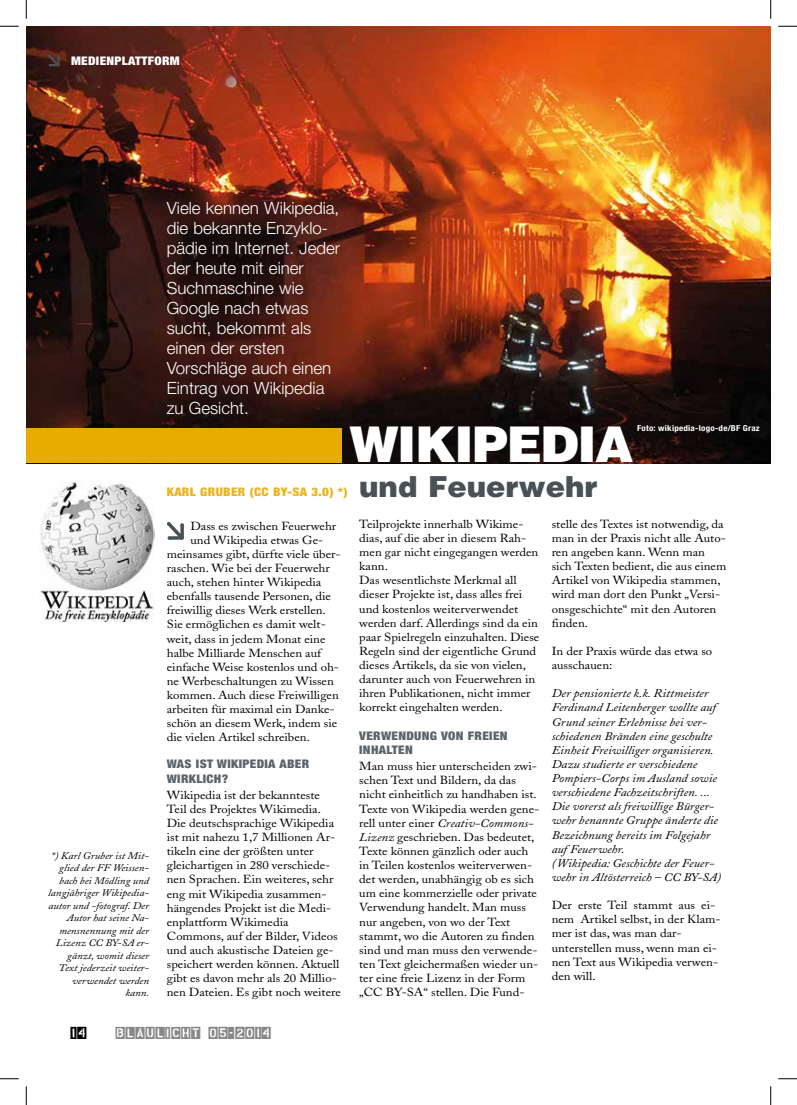
<style>
.page{position:relative;width:797px;height:1105px;background:#fff}
.page>*{position:absolute;margin:0;border:0;box-sizing:border-box;transform-origin:0 0}
.t1{font:900 49.25px "Helvetica";letter-spacing:-.03em;color:#fff}
.t2{font:900 29px "Helvetica";color:#485156}
.t3{font:300 16.88px/20px "Helvetica Neue";color:#fff}
.t4{font:16.25px "Housebroken Rough";color:#878787}
.t5{font:16.25px "Housebroken Rough";color:#000}
.t6{font:900 condensed 11.88px/14.4px "Helvetica Neue";letter-spacing:.025em;color:#5b6469;scale:1.1 1}
.t7{font:900 condensed 11.88px "Helvetica Neue";letter-spacing:.025em;color:#fff;scale:1.1 1}
.t8{font:900 condensed 11.88px "Helvetica Neue";letter-spacing:.025em;color:#ebb41e;scale:1.1 1}
.t9{font:11.62px/14.1px "Adobe Caslon";color:#000;scale:1.1 1}
.t10{font:italic 11.62px/14.1px "Adobe Caslon";color:#000;scale:1.1 1}
.t11{font:italic 10px/12.5px "Adobe Caslon";color:#000;text-align:right;scale:1.1 1}
.t12{font:700 condensed 8.25px "Helvetica Neue";letter-spacing:.025em;color:#fff;scale:1.1 1}
.s1{font-style:italic}
</style>
<div class="page">
<img style="left:26px;top:26px;width:744px;height:437px">
<svg style="left:46px;top:53px;width:16px;height:16px"></svg>
<div style="left:26px;top:428px;width:315px;height:35px;background:#e8ac00"></div>
<img style="left:40px;top:481px;width:114px;height:141px">
<svg style="left:166px;top:522px;width:18px;height:18px"></svg>
<svg style="left:0;top:25px;width:19px;height:2px"></svg>
<svg style="left:778px;top:25px;width:19px;height:2px"></svg>
<svg style="left:0;top:1078px;width:19px;height:1px"></svg>
<svg style="left:778px;top:1078px;width:19px;height:1px"></svg>
<svg style="left:25px;top:0;width:2px;height:19px"></svg>
<svg style="left:25px;top:1086px;width:2px;height:19px"></svg>
<svg style="left:770px;top:0;width:1px;height:19px"></svg>
<svg style="left:770px;top:1086px;width:1px;height:19px"></svg>
<p class="t7" style="left:71px;top:53px;width:100px">MEDIENPLATTFORM</p>
<p class="t7" style="left:71px;top:53px;width:94px">XXXXXXXXXXXXXX</p>
<h3 class="t3" style="left:167px;top:198px;width:175px">Viele kennen Wikipedia, die bekannte Enzyklo&shy;pädie im Internet. Jeder der heute mit einer<br>Suchmaschine wie<br>Google nach etwas sucht, bekommt als einen der ersten<br>Vorschläge auch einen<br>Eintrag von Wikipedia zu Gesicht.</h3>
<p class="t12" style="left:637px;top:423px;width:113px">Foto: wikipedia-logo-de/BF Graz</p>
<h1 class="t1" style="left:349px;top:413px;width:285px">WIKIPEDIA</h1>
<p class="t11" style="left:48px;top:850px;width:93px">*) Karl Gruber ist Mit&shy;glied der FF Weissen&shy;bach bei Mödling und langjähriger Wikipedia&shy;autor und -fotograf. Der<br>Autor hat seine Na&shy;mensnennung mit der<br>Lizenz CC BY-SA er&shy;gänzt, womit dieser<br>Text jederzeit weiter&shy;verwendet werden kann.</p>
<p class="t8" style="left:167px;top:484px;width:166px">KARL GRUBER (CC BY-SA 3.0) *)</p>
<p class="t9" style="left:190px;top:519px;width:134px">Dass es zwischen Feuerwehr</p>
<p class="t9" style="left:190px;top:533px;width:122px">und Wikipedia etwas Ge-</p>
<p class="t9" style="left:167px;top:547px;width:160px">meinsames gibt, dürfte viele über-</p>
<p class="t9" style="left:167px;top:561px;width:150px">raschen. Wie bei der Feuerwehr</p>
<p class="t9" style="left:167px;top:575px;width:142px">auch, stehen hinter Wikipedia</p>
<p class="t9" style="left:167px;top:589px;width:151px">ebenfalls tausende Personen, die</p>
<p class="t9" style="left:167px;top:603px;width:146px">freiwillig dieses Werk erstellen.</p>
<p class="t9" style="left:167px;top:618px;width:146px">Sie ermöglichen es damit welt-</p>
<p class="t9" style="left:167px;top:632px;width:146px">weit, dass in jedem Monat eine</p>
<p class="t9" style="left:167px;top:646px;width:142px">halbe Milliarde Menschen auf</p>
<p class="t9" style="left:167px;top:660px;width:158px">einfache Weise kostenlos und oh-</p>
<p class="t9" style="left:167px;top:674px;width:153px">ne Werbeschaltungen zu Wissen</p>
<p class="t9" style="left:167px;top:688px;width:158px">kommen. Auch diese Freiwilligen</p>
<p class="t9" style="left:167px;top:702px;width:154px">arbeiten für maximal ein Danke-</p>
<p class="t9" style="left:167px;top:716px;width:156px">schön an diesem Werk, indem sie</p>
<p class="t9" style="left:167px;top:731px;width:132px">die vielen Artikel schreiben.</p>
<p class="t6" style="left:167px;top:757px;width:131px">WAS IST WIKIPEDIA ABER<br>WIRKLICH?</p>
<p class="t9" style="left:167px;top:788px;width:160px">Wikipedia ist der bekannteste<br>Teil des Projektes Wikimedia.<br>Die deutschsprachige Wikipedia ist mit nahezu 1,7 Millionen Ar&shy;tikeln eine der größten unter gleichartigen in 280 verschiede&shy;nen Sprachen. Ein weiteres, sehr eng mit Wikipedia zusammen&shy;hängendes Projekt ist die Medi&shy;enplattform Wikimedia<br>Commons, auf der Bilder, Videos und auch akustische Dateien ge&shy;speichert werden können. Aktuell gibt es davon mehr als 20 Millio&shy;nen Dateien. Es gibt noch weitere</p>
<h3 class="t5" style="left:70px;top:1024px;width:18px">14</h3>
<h3 class="t4" style="left:115px;top:1024px;width:158px">BLAULICHT 05-2014</h3>
<h2 class="t2" style="left:359px;top:468px;width:240px">und Feuerwehr</h2>
<p class="t9" style="left:359px;top:517px;width:165px">Teilprojekte innerhalb Wikime&shy;dias, auf die aber in diesem Rah&shy;men gar nicht eingegangen werden kann.<br>Das wesentlichste Merkmal all dieser Projekte ist, dass alles frei und kostenlos weiterverwendet werden darf. Allerdings sind da ein paar Spielregeln einzuhalten. Diese<br>Regeln sind der eigentliche Grund dieses Artikels, da sie von vielen, darunter auch von Feuerwehren in ihren Publikationen, nicht immer korrekt eingehalten werden.</p>
<p class="t6" style="left:359px;top:728px;width:136px">VERWENDUNG VON FREIEN<br>INHALTEN</p>
<p class="t9" style="left:359px;top:759px;width:165px">Man muss hier unterscheiden zwi&shy;schen Text und Bildern, da das nicht einheitlich zu handhaben ist.<br>Texte von Wikipedia werden gene&shy;rell unter einer <span class="s1">Creativ-Commons-<br>Lizenz</span> geschrieben. Das bedeutet,<br>Texte können gänzlich oder auch in Teilen kostenlos weiterverwen&shy;det werden, unabhängig ob es sich um eine kommerzielle oder private<br>Verwendung handelt. Man muss nur angeben, von wo der Text stammt, wo die Autoren zu finden sind und man muss den verwende&shy;ten Text gleichermaßen wieder un&shy;ter eine freie Lizenz in der Form „CC BY-SA“ stellen. Die Fund-</p>
<p class="t9" style="left:551px;top:517px;width:160px">stelle des Textes ist notwendig, da man in der Praxis nicht alle Auto&shy;ren angeben kann. Wenn man sich Texten bedient, die aus einem<br>Artikel von Wikipedia stammen, wird man dort den Punkt „Versi&shy;onsgeschichte“ mit den Autoren finden.</p>
<p class="t9" style="left:551px;top:644px;width:147px">In der Praxis würde das etwa so ausschauen:</p>
<p class="t10" style="left:551px;top:687px;width:156px">Der pensionierte k.k. Rittmeister Ferdinand Leitenberger wollte auf Grund seiner Erlebnisse bei ver&shy;schiedenen Bränden eine geschulte Einheit Freiwilliger organisieren.<br>Dazu studierte er verschiedene Pompiers-Corps im Ausland sowie verschiedene Fachzeitschriften. ...<br>Die vorerst als freiwillige Bürger&shy;wehr benannte Gruppe änderte die Bezeichnung bereits im Folgejahr auf Feuerwehr.<br>(Wikipedia: Geschichte der Feuer&shy;wehr in Altösterreich – CC BY-SA)</p>
<p class="t9" style="left:551px;top:898px;width:155px">Der erste Teil stammt aus ei&shy;nem Artikel selbst, in der Klam&shy;mer ist das, was man dar&shy;unterstellen muss, wenn man ei&shy;nen Text aus Wikipedia verwen&shy;den will.</p>
</div>
